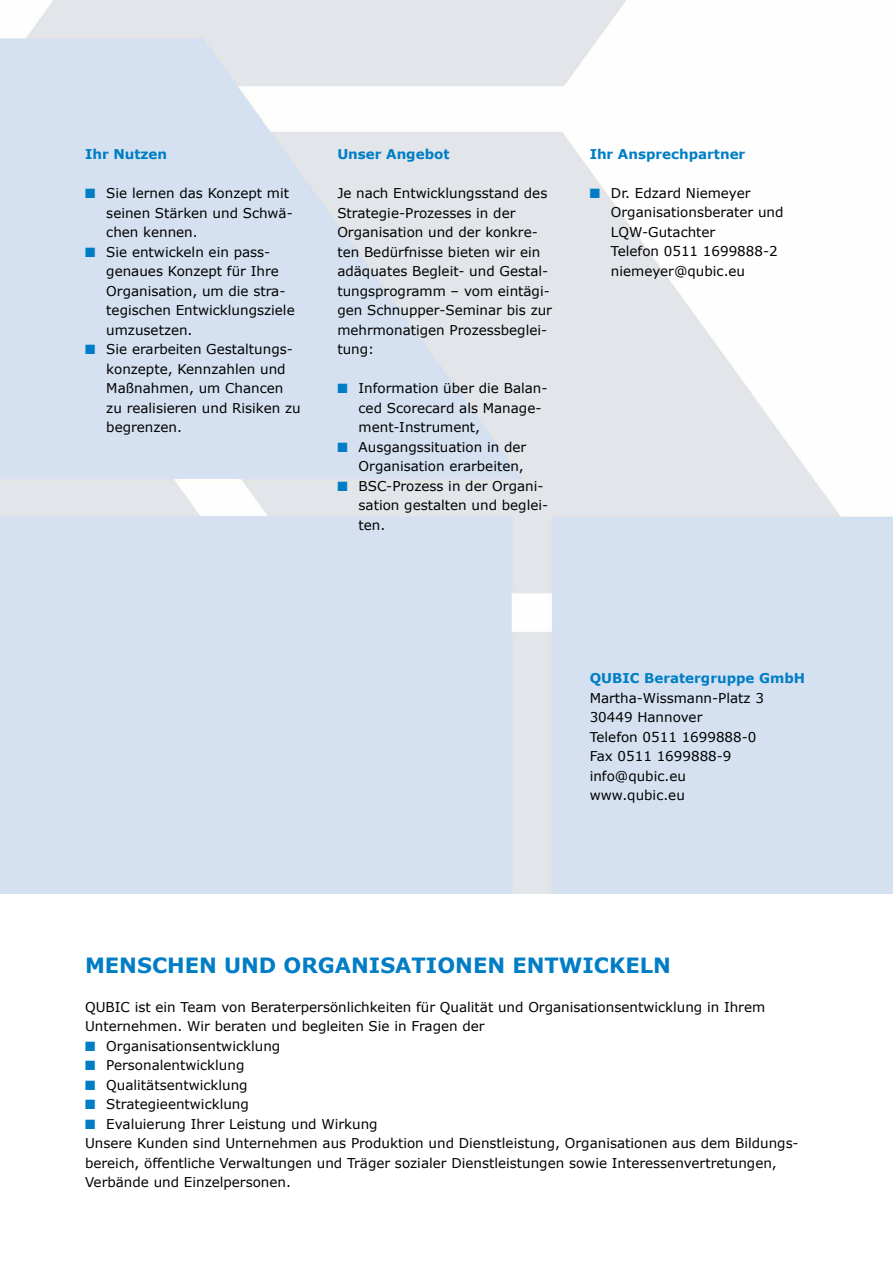
<style>
.page{position:relative;width:893px;height:1263px;background:#fff}
.page>*{position:absolute;margin:0;border:0;box-sizing:border-box;transform-origin:0 0}
.t1{font:700 21px "Verdana";color:#007dc5}
.t2{font:13.5px/19.5px "Verdana";color:#000}
.t3{font:700 13.5px "Verdana";color:#007dc5}
</style>
<div class="page">
<svg style="left:85px;top:189px;width:10px;height:9px"></svg>
<svg style="left:85px;top:247px;width:10px;height:10px"></svg>
<svg style="left:85px;top:345px;width:10px;height:9px"></svg>
<svg style="left:338px;top:384px;width:9px;height:9px"></svg>
<svg style="left:338px;top:442px;width:9px;height:9px"></svg>
<svg style="left:338px;top:481px;width:9px;height:9px"></svg>
<svg style="left:590px;top:188px;width:9px;height:10px"></svg>
<p class="t3" style="left:85px;top:145px;width:84px">Ihr Nutzen</p>
<p class="t2" style="left:106px;top:183px;width:196px">Sie lernen das Konzept mit seinen Stärken und Schwä&shy;chen kennen.<br>Sie entwickeln ein pass&shy;genaues Konzept für Ihre<br>Organisation, um die stra&shy;tegischen Entwicklungsziele umzusetzen.<br>Sie erarbeiten Gestaltungs&shy;konzepte, Kennzahlen und<br>Maßnahmen, um Chancen zu realisieren und Risiken zu begrenzen.</p>
<p class="t3" style="left:337px;top:145px;width:114px">Unser Angebot</p>
<p class="t2" style="left:337px;top:183px;width:216px">Je nach Entwicklungsstand des<br>Strategie-Prozesses in der<br>Organisation und der konkre&shy;ten Bedürfnisse bieten wir ein adäquates Begleit- und Gestal&shy;tungsprogramm – vom eintägi&shy;gen Schnupper-Seminar bis zur mehrmonatigen Prozessbeglei&shy;tung:</p>
<p class="t2" style="left:359px;top:378px;width:191px">Information über die Balan&shy;ced Scorecard als Manage&shy;ment-Instrument,<br>Ausgangssituation in der<br>Organisation erarbeiten,<br>BSC-Prozess in der Organi&shy;sation gestalten und beglei&shy;ten.</p>
<p class="t3" style="left:590px;top:144px;width:157px">Ihr Ansprechpartner</p>
<p class="t2" style="left:611px;top:183px;width:174px">Dr. Edzard Niemeyer<br>Organisationsberater und<br>LQW-Gutachter<br>Telefon 0511 1699888-2 niemeyer@qubic.eu</p>
<p class="t3" style="left:590px;top:669px;width:217px">QUBIC Beratergruppe GmbH</p>
<p class="t2" style="left:590px;top:688px;width:176px">Martha-Wissmann-Platz 3<br>30449 Hannover<br>Telefon 0511 1699888-0<br>Fax 0511 1699888-9 info@qubic.eu www.qubic.eu</p>
<h1 class="t1" style="left:85px;top:950px;width:587px">MENSCHEN UND ORGANISATIONEN ENTWICKELN</h1>
<p class="t2" style="left:85px;top:997px;width:682px">QUBIC ist ein Team von Beraterpersönlichkeiten für Qualität und Organisationsentwicklung in Ihrem</p>
<p class="t2" style="left:85px;top:1016px;width:401px">Unternehmen. Wir beraten und begleiten Sie in Fragen der</p>
<p class="t2" style="left:106px;top:1036px;width:175px">Organisationsentwicklung</p>
<p class="t2" style="left:106px;top:1055px;width:140px">Personalentwicklung</p>
<p class="t2" style="left:106px;top:1075px;width:143px">Qualitätsentwicklung</p>
<p class="t2" style="left:106px;top:1094px;width:144px">Strategieentwicklung</p>
<p class="t2" style="left:106px;top:1114px;width:273px">Evaluierung Ihrer Leistung und Wirkung</p>
<p class="t2" style="left:85px;top:1133px;width:715px">Unsere Kunden sind Unternehmen aus Produktion und Dienstleistung, Organisationen aus dem Bildungs-</p>
<p class="t2" style="left:85px;top:1153px;width:693px">bereich, öffentliche Verwaltungen und Träger sozialer Dienstleistungen sowie Interessenvertretungen,</p>
<p class="t2" style="left:85px;top:1172px;width:207px">Verbände und Einzelpersonen.</p>
</div>
